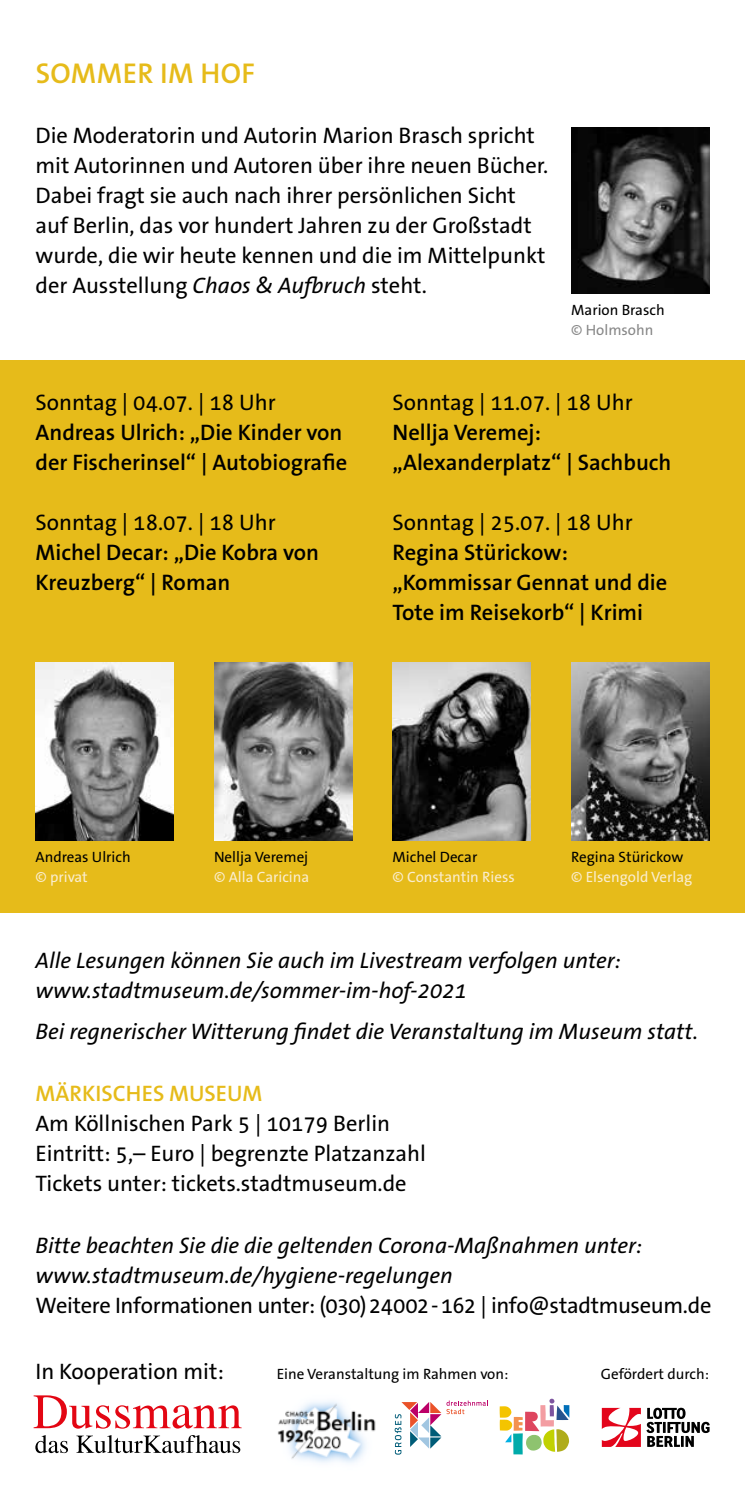
<style>
.page{position:relative;width:745px;height:1489px;background:#fff}
.page>*{position:absolute;margin:0;border:0;box-sizing:border-box;transform-origin:0 0}
.t1{font:600 28.75px "The Sans B W6";letter-spacing:.015em;color:#e6bb1a}
.t2{font:22.5px/30px "The Sans B W5 Plain";color:#000}
.t3{font:italic 22.5px/30px "The Sans B W5 Plain";color:#000}
.t4{font:600 22.5px/30px "The Sans B W6";color:#000}
.t5{font:600 22.5px "The Sans B W6";color:#e6bb1a}
.t6{font:15px "The Sans B W5 Plain";color:#000}
.t7{font:15px "The Sans B W5 Plain";color:#faedce}
.t8{font:15px "The Sans B W5 Plain";color:#878787}
.s1{font-style:italic}
</style>
<div class="page">
<img style="left:571px;top:127px;width:138px;height:166px">
<svg style="left:34px;top:1395px;width:207px;height:33px"></svg>
<svg style="left:35px;top:1435px;width:33px;height:17px"></svg>
<svg style="left:76px;top:1435px;width:164px;height:17px"></svg>
<img style="left:277px;top:1401px;width:99px;height:62px">
<svg style="left:394px;top:1400px;width:92px;height:54px"></svg>
<svg style="left:499px;top:1398px;width:70px;height:56px"></svg>
<svg style="left:601px;top:1407px;width:39px;height:39px"></svg>
<svg style="left:646px;top:1407px;width:63px;height:39px"></svg>
<div style="left:0;top:360px;width:744px;height:552px;background:#e6bb1a"></div>
<img style="left:35px;top:662px;width:139px;height:178px">
<img style="left:214px;top:662px;width:138px;height:178px">
<img style="left:392px;top:662px;width:138px;height:178px">
<img style="left:571px;top:662px;width:138px;height:178px">
<p class="t1" style="left:36px;top:55px;width:221px">SOMMER IM HOF</p>
<p class="t2" style="left:35px;top:120px;width:514px">Die Moderatorin und Autorin Marion Brasch spricht mit Autorinnen und Autoren über ihre neuen Bücher.<br>Dabei fragt sie auch nach ihrer persönlichen Sicht auf Berlin, das vor hundert Jahren zu der Großstadt wurde, die wir heute kennen und die im Mittelpunkt der Ausstellung <span class="s1">Chaos &amp; Aufbruch</span> steht.</p>
<p class="t6" style="left:570px;top:300px;width:95px">Marion Brasch</p>
<p class="t8" style="left:570px;top:320px;width:84px">© Holmsohn</p>
<p class="t2" style="left:35px;top:388px;width:241px">Sonntag | 04.07. | 18 Uhr</p>
<p class="t4" style="left:35px;top:418px;width:313px">Andreas Ulrich: „Die Kinder von der Fischerinsel“ | Autobiografie</p>
<p class="t2" style="left:35px;top:507px;width:241px">Sonntag | 18.07. | 18 Uhr</p>
<p class="t4" style="left:35px;top:537px;width:285px">Michel Decar: „Die Kobra von<br>Kreuzberg“ | Roman</p>
<p class="t2" style="left:392px;top:388px;width:241px">Sonntag | 11.07. | 18 Uhr</p>
<p class="t4" style="left:392px;top:418px;width:280px">Nellja Veremej: „Alexanderplatz“ | Sachbuch</p>
<p class="t2" style="left:392px;top:507px;width:241px">Sonntag | 25.07. | 18 Uhr</p>
<p class="t4" style="left:392px;top:537px;width:276px">Regina Stürickow: „Kommissar Gennat und die<br>Tote im Reisekorb“ | Krimi</p>
<p class="t6" style="left:35px;top:847px;width:97px">Andreas Ulrich</p>
<p class="t7" style="left:35px;top:867px;width:54px">© privat</p>
<p class="t6" style="left:214px;top:847px;width:96px">Nellja Veremej</p>
<p class="t7" style="left:214px;top:867px;width:97px">© Alla Caricina</p>
<p class="t6" style="left:392px;top:847px;width:86px">Michel Decar</p>
<p class="t7" style="left:392px;top:867px;width:124px">© Constantin Riess</p>
<p class="t6" style="left:570px;top:847px;width:113px">Regina Stürickow</p>
<p class="t7" style="left:570px;top:867px;width:123px">© Elsengold Verlag</p>
<p class="t3" style="left:35px;top:946px;width:586px">Alle Lesungen können Sie auch im Livestream verfolgen unter: www.stadtmuseum.de/sommer-im-hof-2021</p>
<p class="t3" style="left:35px;top:1016px;width:663px">Bei regnerischer Witterung findet die Veranstaltung im Museum statt.</p>
<p class="t5" style="left:35px;top:1078px;width:228px">MÄRKISCHES MUSEUM</p>
<p class="t2" style="left:35px;top:1108px;width:392px">Am Köllnischen Park 5 | 10179 Berlin<br>Eintritt: 5,– Euro | begrenzte Platzanzahl<br>Tickets unter: tickets.stadtmuseum.de</p>
<p class="t3" style="left:35px;top:1230px;width:608px">Bitte beachten Sie die die geltenden Corona-Maßnahmen unter: www.stadtmuseum.de/hygiene-regelungen</p>
<p class="t2" style="left:35px;top:1290px;width:677px">Weitere Informationen unter: (030)24002-162 | info@stadtmuseum.de</p>
<p class="t2" style="left:35px;top:1356px;width:190px">In Kooperation mit:</p>
<p class="t6" style="left:276px;top:1363px;width:233px">Eine Veranstaltung im Rahmen von:</p>
<p class="t6" style="left:600px;top:1363px;width:110px">Gefördert durch:</p>
</div>
